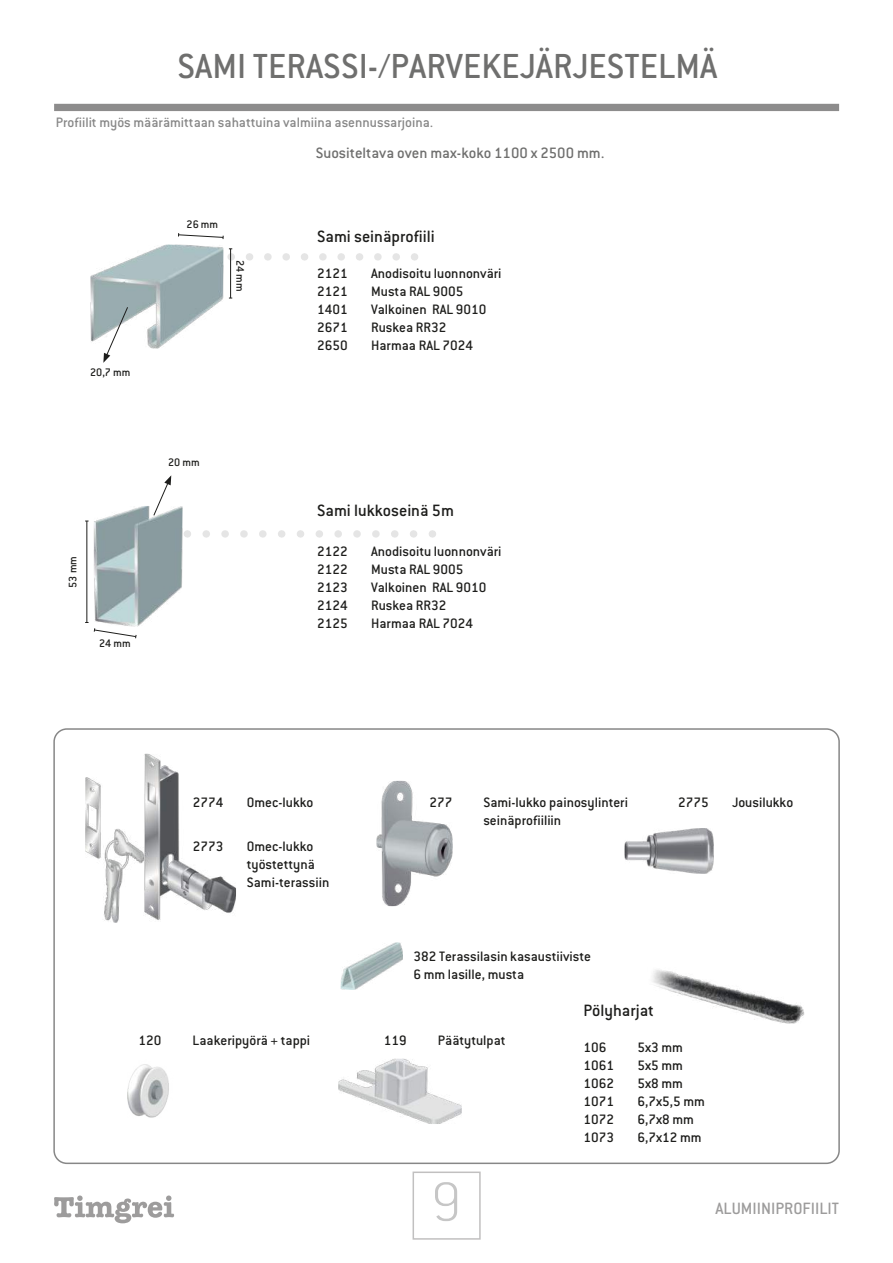
<style>
.page{position:relative;width:893px;height:1263px;background:#fff}
.page>*{position:absolute;margin:0;border:0;box-sizing:border-box;transform-origin:0 0}
.t1{font:200 60px "Conduit ITC";color:#c6c6c6}
.t2{font:500 38.25px "Conduit ITC";color:#6f6f6e}
.t3{font:500 18px "Conduit ITC";color:#1d1d1b}
.t4{font:500 18px "Conduit ITC";color:#9d9c9c}
.t5{font:500 16.5px "Conduit ITC";color:#6f6f6e}
.t6{font:500 15px/18px "Conduit ITC";color:#1d1d1b}
.t7{font:500 15px "Conduit ITC";color:#878787}
.t8{font:500 12px "Conduit ITC";color:#1d1d1b}
</style>
<div class="page">
<div style="left:54px;top:104px;width:785px;height:7px;background:#8d8c8c"></div>
<svg style="left:54px;top:1195px;width:120px;height:28px"></svg>
<div style="left:413px;top:1171px;width:68px;height:69px;border:2px solid #c1c0c0"></div>
<svg style="left:53px;top:729px;width:787px;height:436px"></svg>
<svg style="left:319px;top:1021px;width:487px;height:15px"></svg>
<svg style="left:223px;top:248px;width:195px;height:51px"></svg>
<svg style="left:178px;top:233px;width:46px;height:6px"></svg>
<img style="left:128px;top:1043px;width:349px;height:98px">
<img style="left:339px;top:1059px;width:123px;height:65px">
<img style="left:376px;top:781px;width:77px;height:125px">
<img style="left:648px;top:967px;width:156px;height:57px">
<img style="left:85px;top:754px;width:151px;height:169px">
<img style="left:624px;top:829px;width:89px;height:45px">
<img style="left:90px;top:245px;width:133px;height:104px">
<svg style="left:103px;top:307px;width:25px;height:56px"></svg>
<svg style="left:85px;top:475px;width:351px;height:164px"></svg>
<img style="left:341px;top:942px;width:62px;height:48px">
<h2 class="t2" style="left:177px;top:49px;width:541px">SAMI TERASSI-/PARVEKEJÄRJESTELMÄ</h2>
<p class="t7" style="left:56px;top:116px;width:379px">Profiilit myös määrämittaan sahattuina valmiina asennussarjoina.</p>
<p class="t8" style="left:90px;top:367px;width:42px">20,7 mm</p>
<p class="t8" style="left:68px;top:588px;width:33px;rotate:-90deg">53 mm</p>
<p class="t8" style="left:99px;top:637px;width:33px">24 mm</p>
<p class="t8" style="left:187px;top:219px;width:33px">26 mm</p>
<p class="t8" style="left:245px;top:260px;width:33px;rotate:90deg">24 mm</p>
<p class="t8" style="left:168px;top:457px;width:33px">20 mm</p>
<p class="t5" style="left:316px;top:146px;width:290px">Suositeltava oven max-koko 1100 x 2500 mm.</p>
<p class="t3" style="left:317px;top:229px;width:119px">Sami seinäprofiili</p>
<p class="t6" style="left:317px;top:266px;width:32px">2121</p>
<p class="t6" style="left:371px;top:266px;width:132px">Anodisoitu luonnonväri</p>
<p class="t6" style="left:317px;top:284px;width:32px">2121</p>
<p class="t6" style="left:371px;top:284px;width:94px">Musta RAL 9005</p>
<p class="t6" style="left:317px;top:302px;width:32px">1401</p>
<p class="t6" style="left:371px;top:302px;width:117px">Valkoinen RAL 9010</p>
<p class="t6" style="left:317px;top:320px;width:32px">2671</p>
<p class="t6" style="left:371px;top:320px;width:77px">Ruskea RR32</p>
<p class="t6" style="left:317px;top:338px;width:32px">2650</p>
<p class="t6" style="left:371px;top:338px;width:104px">Harmaa RAL 7024</p>
<p class="t3" style="left:317px;top:503px;width:138px">Sami lukkoseinä 5m</p>
<p class="t6" style="left:317px;top:543px;width:32px">2122</p>
<p class="t6" style="left:371px;top:543px;width:132px">Anodisoitu luonnonväri</p>
<p class="t6" style="left:317px;top:561px;width:32px">2122</p>
<p class="t6" style="left:371px;top:561px;width:94px">Musta RAL 9005</p>
<p class="t6" style="left:317px;top:579px;width:32px">2123</p>
<p class="t6" style="left:371px;top:579px;width:117px">Valkoinen RAL 9010</p>
<p class="t6" style="left:317px;top:597px;width:32px">2124</p>
<p class="t6" style="left:371px;top:597px;width:77px">Ruskea RR32</p>
<p class="t6" style="left:317px;top:615px;width:32px">2125</p>
<p class="t6" style="left:371px;top:615px;width:104px">Harmaa RAL 7024</p>
<p class="t6" style="left:193px;top:794px;width:32px">2774</p>
<p class="t6" style="left:247px;top:794px;width:68px">Omec-lukko</p>
<p class="t6" style="left:193px;top:838px;width:32px">2773</p>
<p class="t6" style="left:247px;top:838px;width:84px">Omec-lukko työstettynä<br>Sami-terassiin</p>
<p class="t6" style="left:429px;top:794px;width:24px">277</p>
<p class="t6" style="left:483px;top:794px;width:146px">Sami-lukko painosylinteri seinäprofiiliin</p>
<p class="t6" style="left:413px;top:948px;width:179px">382 Terassilasin kasaustiiviste<br>6 mm lasille, musta</p>
<p class="t6" style="left:678px;top:794px;width:32px">2775</p>
<p class="t6" style="left:732px;top:794px;width:63px">Jousilukko</p>
<p class="t6" style="left:139px;top:1032px;width:24px">120</p>
<p class="t6" style="left:193px;top:1032px;width:119px">Laakeripyörä + tappi</p>
<p class="t6" style="left:384px;top:1032px;width:24px">119</p>
<p class="t6" style="left:438px;top:1032px;width:69px">Päätytulpat</p>
<h1 class="t1" style="left:431px;top:1175px;width:32px">9</h1>
<p class="t3" style="left:583px;top:1003px;width:72px">Pölyharjat</p>
<p class="t6" style="left:583px;top:1039px;width:24px">106</p>
<p class="t6" style="left:637px;top:1039px;width:47px">5x3 mm</p>
<p class="t6" style="left:583px;top:1057px;width:32px">1061</p>
<p class="t6" style="left:637px;top:1057px;width:47px">5x5 mm</p>
<p class="t6" style="left:583px;top:1075px;width:32px">1062</p>
<p class="t6" style="left:637px;top:1075px;width:47px">5x8 mm</p>
<p class="t6" style="left:583px;top:1093px;width:32px">1071</p>
<p class="t6" style="left:637px;top:1093px;width:69px">6,7x5,5 mm</p>
<p class="t6" style="left:583px;top:1111px;width:32px">1072</p>
<p class="t6" style="left:637px;top:1111px;width:58px">6,7x8 mm</p>
<p class="t6" style="left:583px;top:1129px;width:32px">1073</p>
<p class="t6" style="left:637px;top:1129px;width:66px">6,7x12 mm</p>
<p class="t4" style="left:715px;top:1200px;width:125px">ALUMIINIPROFIILIT</p>
</div>
